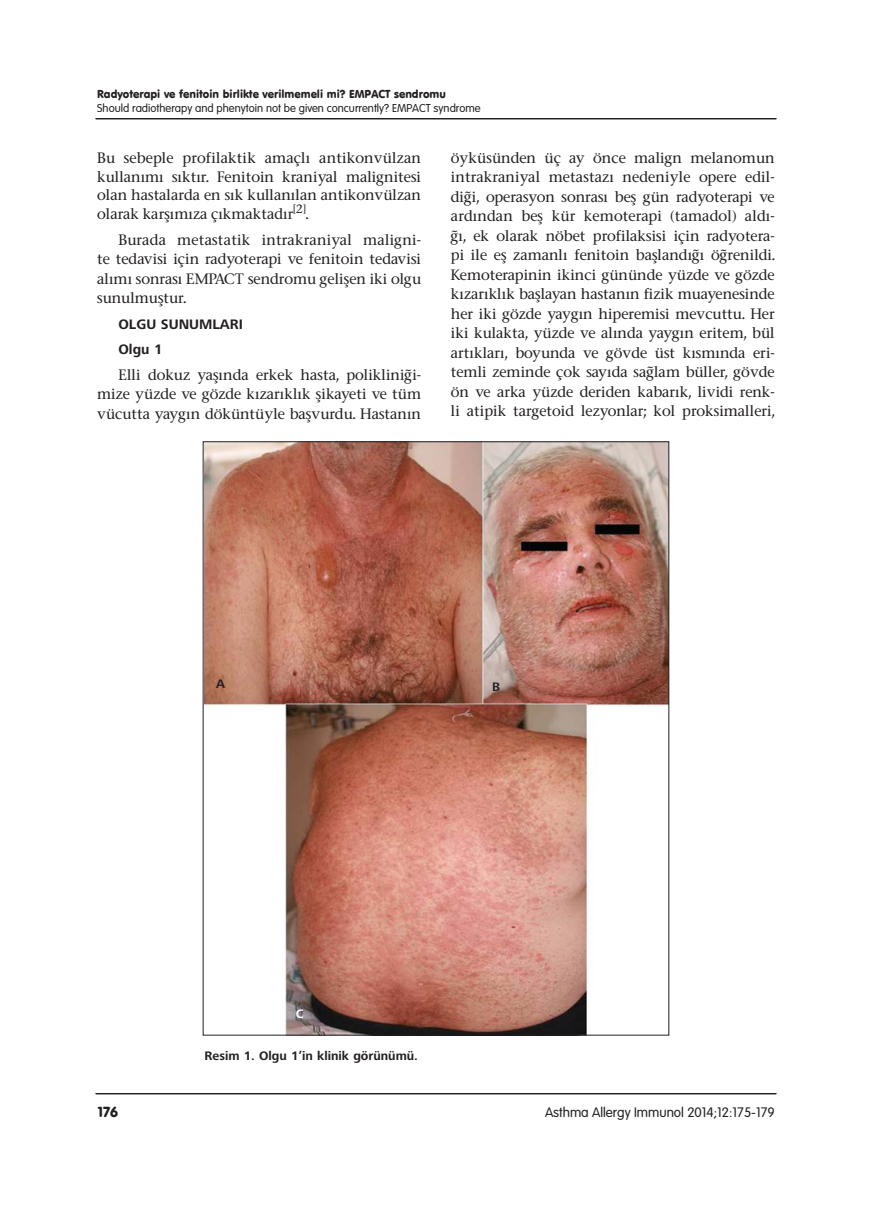
<style>
.page{position:relative;width:872px;height:1212px;background:#fff}
.page>*{position:absolute;margin:0;border:0;box-sizing:border-box;transform-origin:0 0}
.t1{font:14.25px/19.5px "Stone Serif";color:#231f20;text-align:justify}
.t2{font:700 14.25px/25.5px "Frutiger Next Pro";color:#231f20}
.t3{font:14.25px "VAG Rounded BT";color:#231f20}
.t4{font:13.5px "VAG Rounded";color:#231f20}
.t5{font:700 12.75px "Frutiger Next Pro";color:#231f20}
.t6{font:700 12.75px "Frutiger Next Pro";color:#fff}
.t7{font:11.25px "VAG Rounded";color:#231f20}
.t8{font:11.25px "VAG Rounded BT";color:#231f20}
</style>
<div class="page">
<hr style="left:96px;top:118px;width:680px;height:1px;background:#231f20">
<hr style="left:96px;top:1093px;width:680px;height:1px;background:#231f20">
<img style="left:205px;top:443px;width:462px;height:590px">
<p class="t8" style="left:97px;top:87px;width:350px">Radyoterapi ve fenitoin birlikte verilmemeli mi? EMPACT sendromu</p>
<p class="t7" style="left:97px;top:100px;width:385px">Should radiotherapy and phenytoin not be given concurrently? EMPACT syndrome</p>
<p class="t1" style="left:97px;top:148px;width:325px;line-height:18.8px">Bu sebeple profilaktik amaçlı antikonvülzan kullanımı sıktır. Fenitoin kraniyal malignitesi olan hastalarda en sık kullanılan antikonvülzan olarak karşımıza çıkmaktadır<sup>[2]</sup>.</p>
<p class="t1" style="left:97px;top:230px;width:325px;text-indent:21px">Burada metastatik intrakraniyal maligni&shy;te tedavisi için radyoterapi ve fenitoin tedavisi alımı sonrası EMPACT sendromu gelişen iki olgu sunulmuştur.</p>
<p class="t2" style="left:118px;top:312px;width:126px">OLGU SUNUMLARI<br>Olgu 1</p>
<p class="t1" style="left:97px;top:365px;width:325px;text-indent:21px">Elli dokuz yaşında erkek hasta, polikliniği&shy;mize yüzde ve gözde kızarıklık şikayeti ve tüm vücutta yaygın döküntüyle başvurdu. Hastanın</p>
<p class="t1" style="left:451px;top:148px;width:325px">öyküsünden üç ay önce malign melanomun intrakraniyal metastazı nedeniyle opere edil&shy;diği, operasyon sonrası beş gün radyoterapi ve ardından beş kür kemoterapi (tamadol) aldı&shy;ğı, ek olarak nöbet profilaksisi için radyotera&shy;pi ile eş zamanlı fenitoin başlandığı öğrenildi.<br>Kemoterapinin ikinci gününde yüzde ve gözde kızarıklık başlayan hastanın fizik muayenesinde her iki gözde yaygın hiperemisi mevcuttu. Her iki kulakta, yüzde ve alında yaygın eritem, bül artıkları, boyunda ve gövde üst kısmında eri&shy;temli zeminde çok sayıda sağlam büller, gövde ön ve arka yüzde deriden kabarık, lividi renk&shy;li atipik targetoid lezyonlar; kol proksimalleri,</p>
<p class="t5" style="left:216px;top:678px;width:10px">A</p>
<p class="t5" style="left:492px;top:681px;width:9px">B</p>
<p class="t6" style="left:296px;top:1008px;width:9px">C</p>
<p class="t5" style="left:205px;top:1050px;width:215px">Resim 1. Olgu 1’in klinik görünümü.</p>
<p class="t3" style="left:98px;top:1102px;width:21px">176</p>
<p class="t4" style="left:545px;top:1103px;width:231px">Asthma Allergy Immunol 2014;12:175-179</p>
</div>
